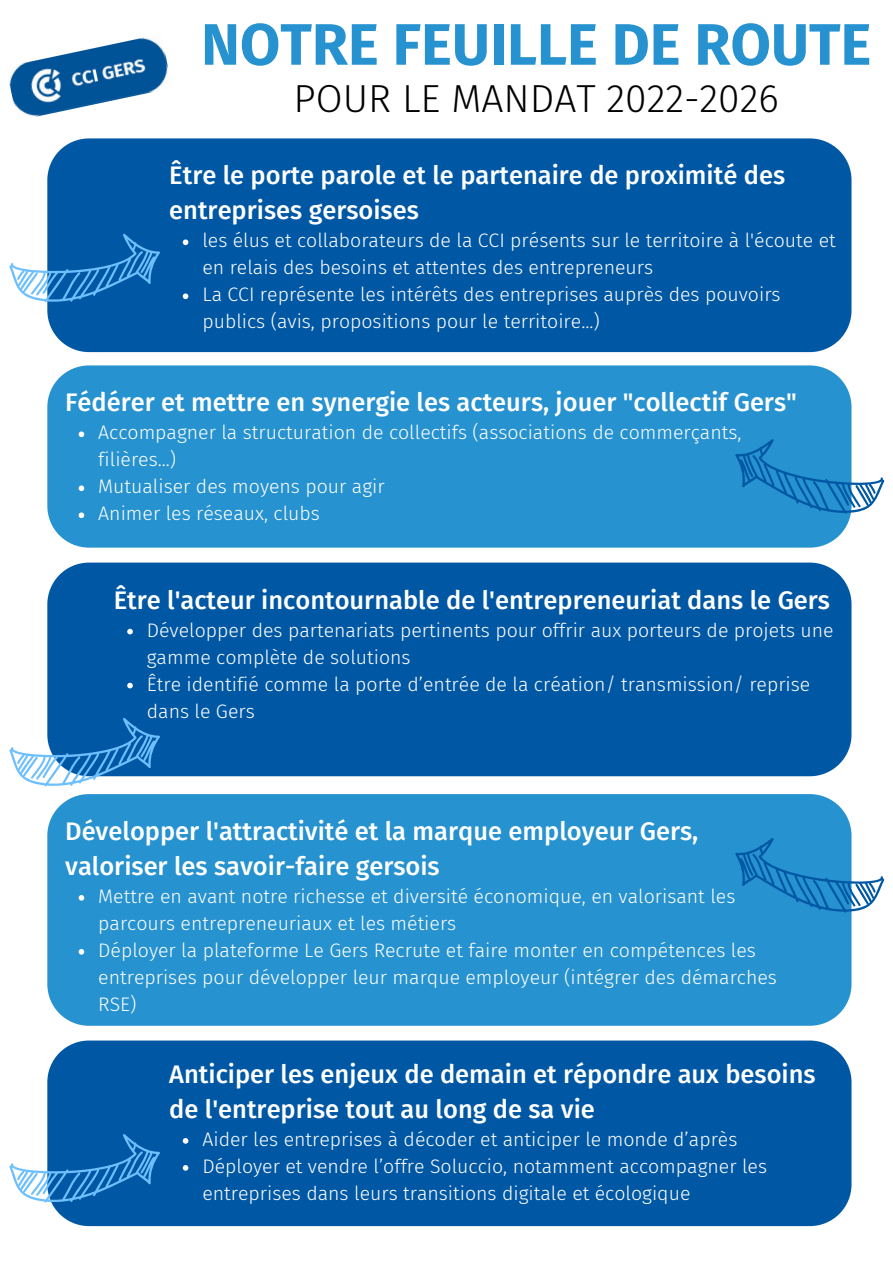
<style>
.page{position:relative;width:893px;height:1264px;background:#fff}
.page>*{position:absolute;margin:0;border:0;box-sizing:border-box;transform-origin:0 0}
.t1{font:700 58.5px "Fira Sans";color:#2692cf}
.t2{font:300 39px "Fira Sans";color:#000}
.t3{font:500 25.5px/34.8px "Fira Sans";color:#fff}
.t4{font:300 19.5px/27px "Fira Sans";color:#fff}
</style>
<div class="page">
<div style="left:47px;top:138px;width:804px;height:214px;background:#0058a5"></div>
<svg style="left:9px;top:185px;width:160px;height:166px"></svg>
<div style="left:47px;top:365px;width:803px;height:182px;background:#2692cf"></div>
<svg style="left:725px;top:395px;width:160px;height:153px"></svg>
<div style="left:47px;top:562px;width:804px;height:214px;background:#0058a5"></div>
<div style="left:47px;top:794px;width:804px;height:231px;background:#2692cf"></div>
<svg style="left:725px;top:794px;width:160px;height:163px"></svg>
<svg style="left:79px;top:895px;width:5px;height:5px"></svg>
<svg style="left:79px;top:949px;width:5px;height:5px"></svg>
<div style="left:47px;top:1040px;width:804px;height:185px;background:#0058a5"></div>
<svg style="left:9px;top:1085px;width:160px;height:142px"></svg>
<img style="left:9px;top:37px;width:160px;height:80px">
<svg style="left:183px;top:239px;width:5px;height:6px"></svg>
<svg style="left:183px;top:293px;width:5px;height:6px"></svg>
<svg style="left:79px;top:431px;width:5px;height:6px"></svg>
<svg style="left:79px;top:485px;width:5px;height:6px"></svg>
<svg style="left:79px;top:512px;width:5px;height:6px"></svg>
<svg style="left:127px;top:628px;width:6px;height:6px"></svg>
<svg style="left:9px;top:669px;width:160px;height:166px"></svg>
<svg style="left:183px;top:1138px;width:5px;height:5px"></svg>
<svg style="left:183px;top:1165px;width:5px;height:5px"></svg>
<h1 class="t1" style="left:201px;top:10px;width:671px">NOTRE FEUILLE DE ROUTE</h1>
<h2 class="t2" style="left:293px;top:75px;width:486px">POUR LE MANDAT 2022-2026</h2>
<h3 class="t3" style="left:169px;top:158px;width:617px">Être le porte parole et le partenaire de proximité des entreprises gersoises</h3>
<p class="t4" style="left:202px;top:227px;width:635px">les élus et collaborateurs de la CCI présents sur le territoire à l'écoute et en relais des besoins et attentes des entrepreneurs<br>La CCI représente les intérêts des entreprises auprès des pouvoirs publics (avis, propositions pour le territoire...)</p>
<h3 class="t3" style="left:65px;top:385px;width:733px">Fédérer et mettre en synergie les acteurs, jouer "collectif Gers"</h3>
<p class="t4" style="left:98px;top:419px;width:644px">Accompagner la structuration de collectifs (associations de commerçants, filières...)<br>Mutualiser des moyens pour agir<br>Animer les réseaux, clubs</p>
<h3 class="t3" style="left:114px;top:582px;width:717px">Être l'acteur incontournable de l'entrepreneuriat dans le Gers</h3>
<p class="t4" style="left:147px;top:616px;width:688px">Développer des partenariats pertinents pour offrir aux porteurs de projets une gamme complète de solutions<br>Être identifié comme la porte d’entrée de la création/ transmission/ reprise dans le Gers</p>
<h3 class="t3" style="left:65px;top:814px;width:634px">Développer l'attractivité et la marque employeur Gers, valoriser les savoir-faire gersois</h3>
<p class="t4" style="left:98px;top:882px;width:680px">Mettre en avant notre richesse et diversité économique, en valorisant les parcours entrepreneuriaux et les métiers<br>Déployer la plateforme Le Gers Recrute et faire monter en compétences les entreprises pour développer leur marque employeur (intégrer des démarches RSE)</p>
<h3 class="t3" style="left:169px;top:1057px;width:648px">Anticiper les enjeux de demain et répondre aux besoins de l'entreprise tout au long de sa vie</h3>
<p class="t4" style="left:202px;top:1125px;width:566px">Aider les entreprises à décoder et anticiper le monde d’après<br>Déployer et vendre l’offre Soluccio, notamment accompagner les entreprises dans leurs transitions digitale et écologique</p>
</div>
